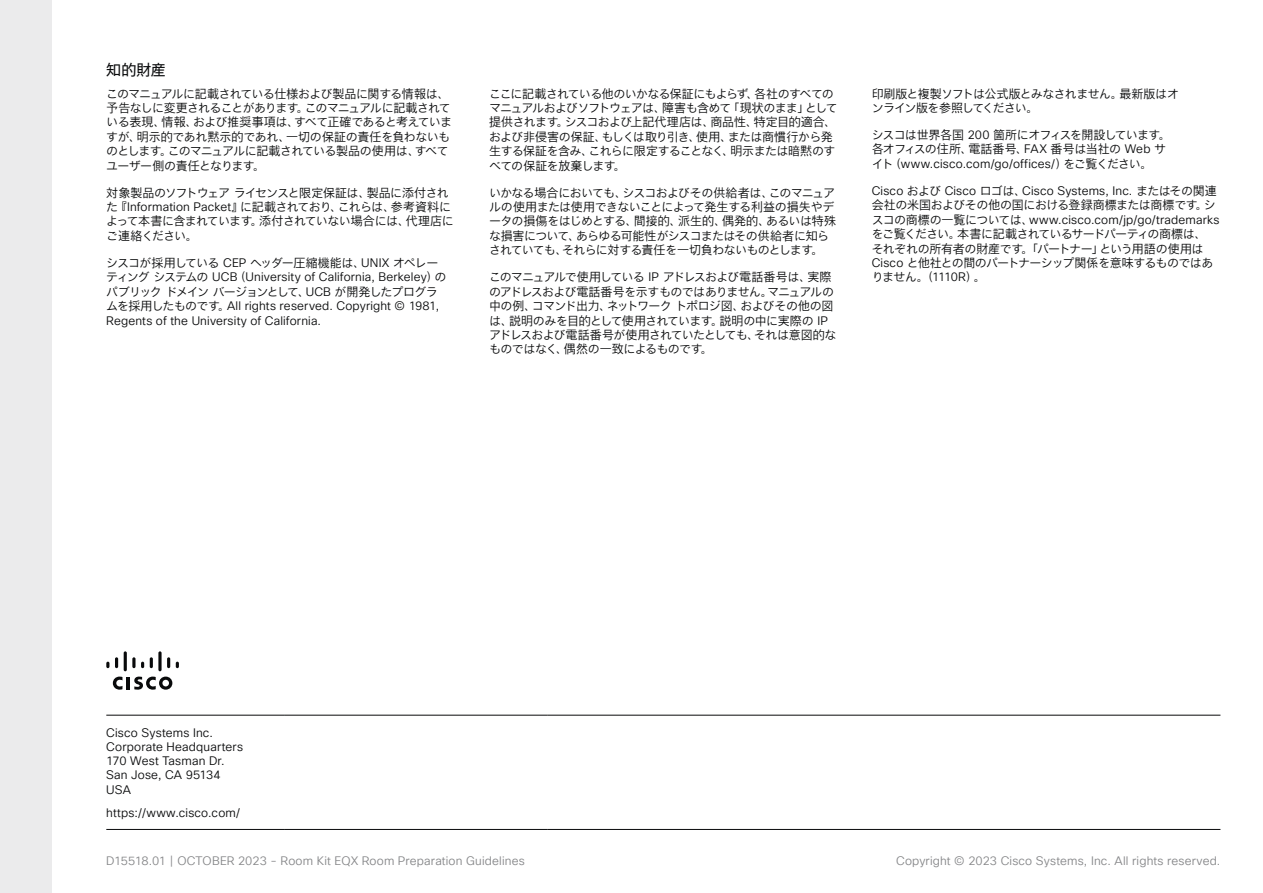
<style>
.page{position:relative;width:1263px;height:893px;background:#fff}
.page>*{position:absolute;margin:0;border:0;box-sizing:border-box;transform-origin:0 0}
.t1{font:15px "Cisco Sans JPN";color:#090a0b}
.t2{font:12px/14.4px "Cisco Sans JPN Light";letter-spacing:-.035em;color:#090a0b}
.t3{font:12px/14.4px "Cisco Sans JPN Light";letter-spacing:-.055em;color:#090a0b}
.t4{font:12px/14.4px "Cisco Sans JPN Light";letter-spacing:.01em;color:#090a0b}
.t5{font:12px "Cisco Sans TT Light";letter-spacing:.015em;color:#858688}
.t6{font:12px/14.2px "Cisco Sans JPN Light";letter-spacing:.015em;color:#090a0b}
</style>
<div class="page">
<div style="left:0;top:0;width:51px;height:893px;background:#ebebec"></div>
<hr style="left:106px;top:715px;width:179px;height:1px;background:#090a0b">
<hr style="left:285px;top:715px;width:262px;height:1px;background:#090a0b">
<hr style="left:547px;top:715px;width:673px;height:1px;background:#090a0b">
<hr style="left:106px;top:829px;width:179px;height:1px;background:#090a0b">
<hr style="left:285px;top:829px;width:262px;height:1px;background:#090a0b">
<hr style="left:547px;top:829px;width:673px;height:1px;background:#090a0b">
<svg style="left:113px;top:677px;width:59px;height:13px"></svg>
<svg style="left:106px;top:662px;width:3px;height:6px"></svg>
<svg style="left:115px;top:657px;width:3px;height:11px"></svg>
<hr style="left:124px;top:651px;width:3px;height:20px;background:#090a0b;border-radius:2px">
<svg style="left:132px;top:657px;width:4px;height:11px"></svg>
<svg style="left:141px;top:662px;width:3px;height:6px"></svg>
<svg style="left:150px;top:657px;width:3px;height:11px"></svg>
<svg style="left:158px;top:651px;width:4px;height:20px"></svg>
<svg style="left:167px;top:657px;width:3px;height:11px"></svg>
<svg style="left:176px;top:662px;width:3px;height:6px"></svg>
<p class="t1" style="left:106px;top:59px;width:61px">知的財産</p>
<p class="t2" style="left:106px;top:87px;width:347px">このマニュアルに記載されている仕様および製品に関する情報は、予告なしに変更されることがあります。このマニュアルに記載されている表現、情報、および推奨事項は、すべて正確であると考えていますが、明示的であれ黙示的であれ、一切の保証の責任を負わないものとします。このマニュアルに記載されている製品の使用は、すべてユーザー側の責任となります。</p>
<p class="t2" style="left:106px;top:186px;width:349px">対象製品のソフトウェア ライセンスと限定保証は、製品に添付された『Information Packet』に記載されており、これらは、参考資料によって本書に含まれています。添付されていない場合には、代理店にご連絡ください。</p>
<p class="t4" style="left:106px;top:256px;width:342px">シスコが採用している CEP ヘッダー圧縮機能は、UNIX オペレーティング システムの UCB（University of California, Berkeley）のパブリック ドメイン バージョンとして、UCB が開発したプログラムを採用したものです。All rights reserved. Copyright © 1981, Regents of the University of California.</p>
<p class="t3" style="left:489px;top:87px;width:350px">ここに記載されている他のいかなる保証にもよらず、各社のすべてのマニュアルおよびソフトウェアは、障害も含めて「現状のまま」として提供されます。シスコおよび上記代理店は、商品性、特定目的適合、および非侵害の保証、もしくは取り引き、使用、または商慣行から発生する保証を含み、これらに限定することなく、明示または暗黙のすべての保証を放棄します。</p>
<p class="t3" style="left:489px;top:186px;width:349px">いかなる場合においても、シスコおよびその供給者は、このマニュアルの使用または使用できないことによって発生する利益の損失やデータの損傷をはじめとする、間接的、派生的、偶発的、あるいは特殊な損害について、あらゆる可能性がシスコまたはその供給者に知らされていても、それらに対する責任を一切負わないものとします。</p>
<p class="t2" style="left:489px;top:271px;width:349px">このマニュアルで使用している IP アドレスおよび電話番号は、実際のアドレスおよび電話番号を示すものではありません。マニュアルの中の例、コマンド出力、ネットワーク トポロジ図、およびその他の図は、説明のみを目的として使用されています。説明の中に実際の IPアドレスおよび電話番号が使用されていたとしても、それは意図的なものではなく、偶然の一致によるものです。</p>
<p class="t3" style="left:872px;top:87px;width:309px">印刷版と複製ソフトは公式版とみなされません。最新版はオンライン版を参照してください。</p>
<p class="t2" style="left:872px;top:128px;width:300px">シスコは世界各国 200 箇所にオフィスを開設しています。各オフィスの住所、電話番号、FAX 番号は当社の Web サイト（www.cisco.com/go/offices/）をご覧ください。</p>
<p class="t2" style="left:872px;top:184px;width:349px">Cisco および Cisco ロゴは、Cisco Systems, Inc. またはその関連会社の米国およびその他の国における登録商標または商標です。シスコの商標の一覧については、www.cisco.com/jp/go/trademarksをご覧ください。本書に記載されているサードパーティの商標は、それぞれの所有者の財産です。「パートナー」という用語の使用はCisco と他社との間のパートナーシップ関係を意味するものではありません。（1110R）。</p>
<p class="t6" style="left:106px;top:726px;width:138px">Cisco Systems Inc.<br>Corporate Headquarters<br>170 West Tasman Dr.<br>San Jose, CA 95134<br>USA</p>
<p class="t6" style="left:106px;top:806px;width:136px">https://www.cisco.com/</p>
<p class="t5" style="left:106px;top:853px;width:420px">D15518.01 | OCTOBER 2023 - Room Kit EQX Room Preparation Guidelines</p>
<p class="t5" style="left:896px;top:853px;width:326px">Copyright © 2023 Cisco Systems, Inc. All rights reserved.</p>
</div>
